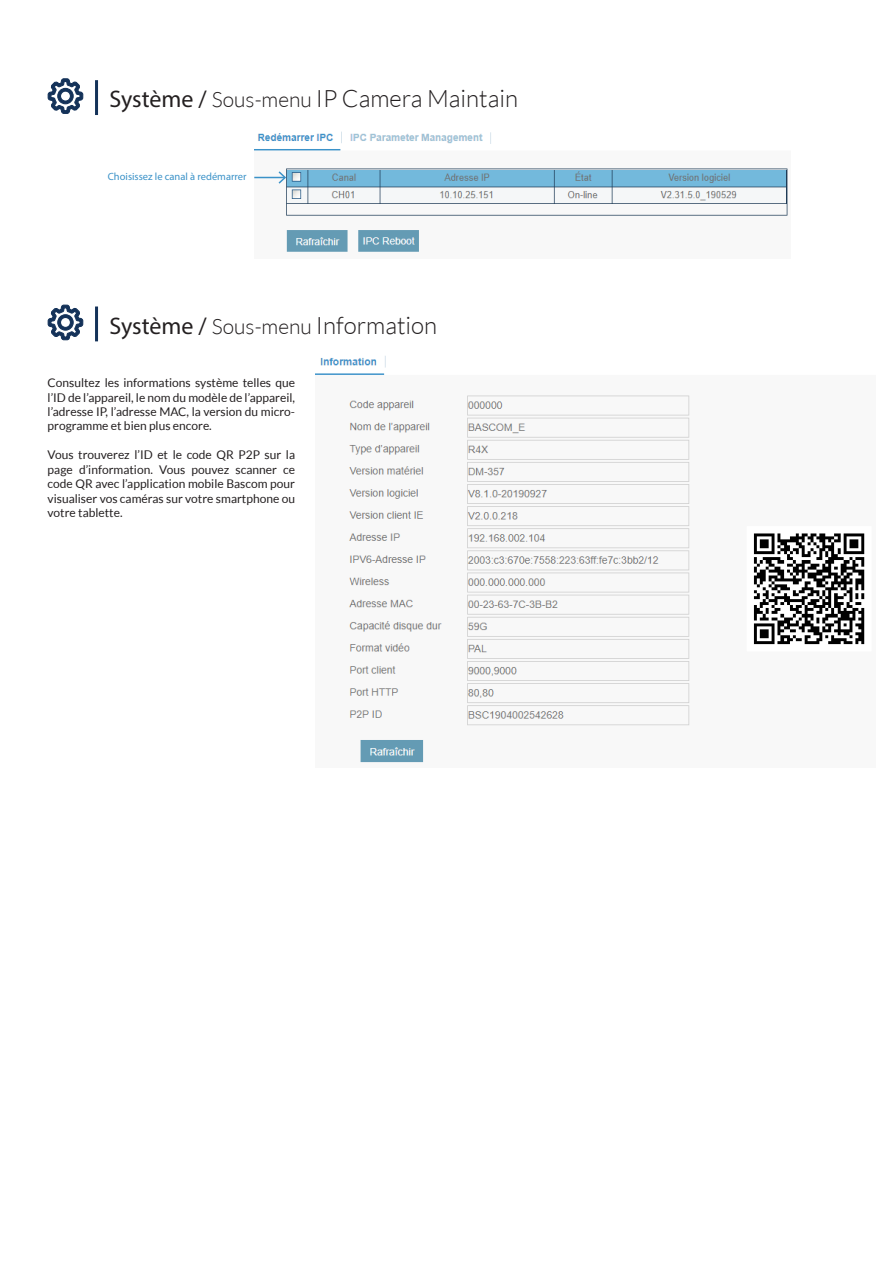
<style>
.page{position:relative;width:893px;height:1263px;background:#fff}
.page>*{position:absolute;margin:0;border:0;box-sizing:border-box;transform-origin:0 0}
.title_1{font:300 24px "Lato";color:#231f20}
.t1{font:12px/14.4px "Lato";color:#231f20;text-align:justify}
.t2{font:10.5px "Myriad Pro";color:#3b92c8}
.s1{font-family:"Myriad Pro";font-weight:400}
.s2{font-size:21px}
</style>
<div class="page">
<img style="left:254px;top:131px;width:534px;height:121px">
<hr style="left:95px;top:80px;width:3px;height:35px;background:#143259">
<hr style="left:95px;top:306px;width:3px;height:35px;background:#143259">
<svg style="left:47px;top:78px;width:37px;height:36px"></svg>
<svg style="left:47px;top:304px;width:37px;height:37px"></svg>
<hr style="left:254px;top:177px;width:31px;height:1px;background:#3b92c8">
<svg style="left:277px;top:170px;width:10px;height:15px"></svg>
<img style="left:315px;top:356px;width:550px;height:407px">
<p class="title_1" style="left:109px;top:86px;width:410px"><span class="s1">Système /</span> <span class="s2">Sous-menu</span> IP Camera Maintain</p>
<p class="t2" style="left:108px;top:170px;width:140px">Choisissez le canal à redémarrer</p>
<p class="title_1" style="left:109px;top:312px;width:329px"><span class="s1">Système /</span> <span class="s2">Sous-menu</span> Information</p>
<p class="t1" style="left:48px;top:376px;width:249px">Consultez les informations système telles que l’ID de l’appareil, le nom du modèle de l’appareil, l’adresse IP, l’adresse MAC, la version du micro&shy;programme et bien plus encore.</p>
<p class="t1" style="left:48px;top:448px;width:249px">Vous trouverez l’ID et le code QR P2P sur la page d’information. Vous pouvez scanner ce code QR avec l’application mobile Bascom pour visualiser vos caméras sur votre smartphone ou votre tablette.</p>
</div>
